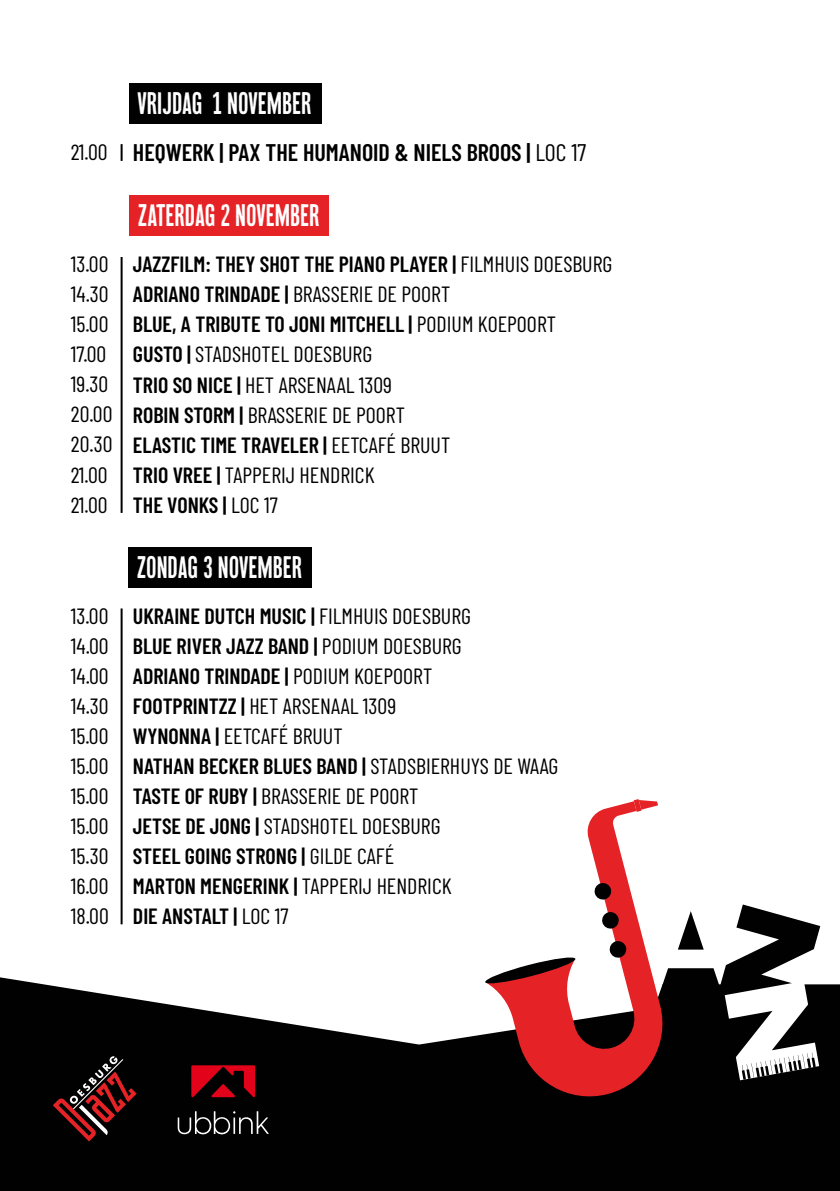
<style>
.page{position:relative;width:840px;height:1191px;background:#fff}
.page>*{position:absolute;margin:0;border:0;box-sizing:border-box;transform-origin:0 0}
.t1{font:32.2px "Wood Bonnet Grotesque No 4";color:#fff}
.t2{font:600 24px "Barlow Condensed";color:#000}
.t3{font:600 22px/30px "Barlow Condensed";color:#000}
.t4{font:22px/30px "Barlow Condensed";color:#010101}
.s1{font-weight:400;font-size:22px;color:#010101}
.s2{font-weight:400}
</style>
<div class="page">
<svg style="left:0;top:977px;width:839px;height:214px;background:#252525"></svg>
<svg style="left:53px;top:1055px;width:83px;height:86px;background:#351516"></svg>
<svg style="left:191px;top:1065px;width:64px;height:32px;background:#7f010e"></svg>
<svg style="left:177px;top:1111px;width:92px;height:24px;background:#323232"></svg>
<svg style="left:669px;top:904px;width:150px;height:176px"></svg>
<svg style="left:485px;top:801px;width:184px;height:303px"></svg>
<svg style="left:633px;top:799px;width:24px;height:13px"></svg>
<svg style="left:593px;top:882px;width:18px;height:18px"></svg>
<svg style="left:601px;top:911px;width:18px;height:18px"></svg>
<svg style="left:608px;top:940px;width:18px;height:18px"></svg>
<svg style="left:484px;top:955px;width:91px;height:30px"></svg>
<div style="left:129px;top:195px;width:199px;height:41px;background:#e52326"></div>
<hr style="left:120px;top:257px;width:2px;height:256px;background:#010101">
<div style="left:129px;top:83px;width:192px;height:41px;background:#010101"></div>
<svg style="left:120px;top:144px;width:2px;height:17px"></svg>
<div style="left:128px;top:546px;width:183px;height:41px;background:#010101"></div>
<hr style="left:120px;top:608px;width:2px;height:316px;background:#010101">
<h1 class="t1" style="left:137px;top:85px;width:176px">VRIJDAG 1 NOVEMBER</h1>
<p class="t2" style="left:71px;top:135px;width:516px"><span class="s1">21.00</span> HEQWERK | PAX THE HUMANOID &amp; NIELS BROOS | <span class="s2">LOC 17</span></p>
<h1 class="t1" style="left:138px;top:197px;width:183px">ZATERDAG 2 NOVEMBER</h1>
<p class="t4" style="left:71px;top:248px;width:43px">13.00<br>14.30<br>15.00<br>17.00<br>19.30<br>20.00<br>20.30<br>21.00<br>21.00</p>
<p class="t3" style="left:133px;top:248px;width:480px">JAZZFILM: THEY SHOT THE PIANO PLAYER | <span class="s2">FILMHUIS DOESBURG </span>ADRIANO TRINDADE | <span class="s2">BRASSERIE DE POORT<br></span>BLUE, A TRIBUTE TO JONI MITCHELL | <span class="s2">PODIUM KOEPOORT<br></span>GUSTO | <span class="s2">STADSHOTEL DOESBURG<br></span>TRIO SO NICE | <span class="s2">HET ARSENAAL 1309<br></span>ROBIN STORM | <span class="s2">BRASSERIE DE POORT<br></span>ELASTIC TIME TRAVELER | <span class="s2">EETCAFÉ BRUUT<br></span>TRIO VREE | <span class="s2">TAPPERIJ HENDRICK<br></span>THE VONKS | <span class="s2">LOC 17</span></p>
<h1 class="t1" style="left:137px;top:549px;width:167px">ZONDAG 3 NOVEMBER</h1>
<p class="t4" style="left:71px;top:599px;width:39px;text-align:justify">13.00<br>14.00<br>14.00<br>14.30<br>15.00<br>15.00<br>15.00<br>15.00<br>15.30<br>16.00<br>18.00</p>
<p class="t3" style="left:133px;top:599px;width:427px">UKRAINE DUTCH MUSIC | <span class="s2">FILMHUIS DOESBURG<br></span>BLUE RIVER JAZZ BAND | <span class="s2">PODIUM DOESBURG<br></span>ADRIANO TRINDADE | <span class="s2">PODIUM KOEPOORT<br></span>FOOTPRINTZZ | <span class="s2">HET ARSENAAL 1309<br></span>WYNONNA | <span class="s2">EETCAFÉ BRUUT<br></span>NATHAN BECKER BLUES BAND | <span class="s2">STADSBIERHUYS DE WAAG </span>TASTE OF RUBY | <span class="s2">BRASSERIE DE POORT<br></span>JETSE DE JONG | <span class="s2">STADSHOTEL DOESBURG<br></span>STEEL GOING STRONG | <span class="s2">GILDE CAFÉ<br></span>MARTON MENGERINK | <span class="s2">TAPPERIJ HENDRICK<br></span>DIE ANSTALT | <span class="s2">LOC 17</span></p>
</div>
